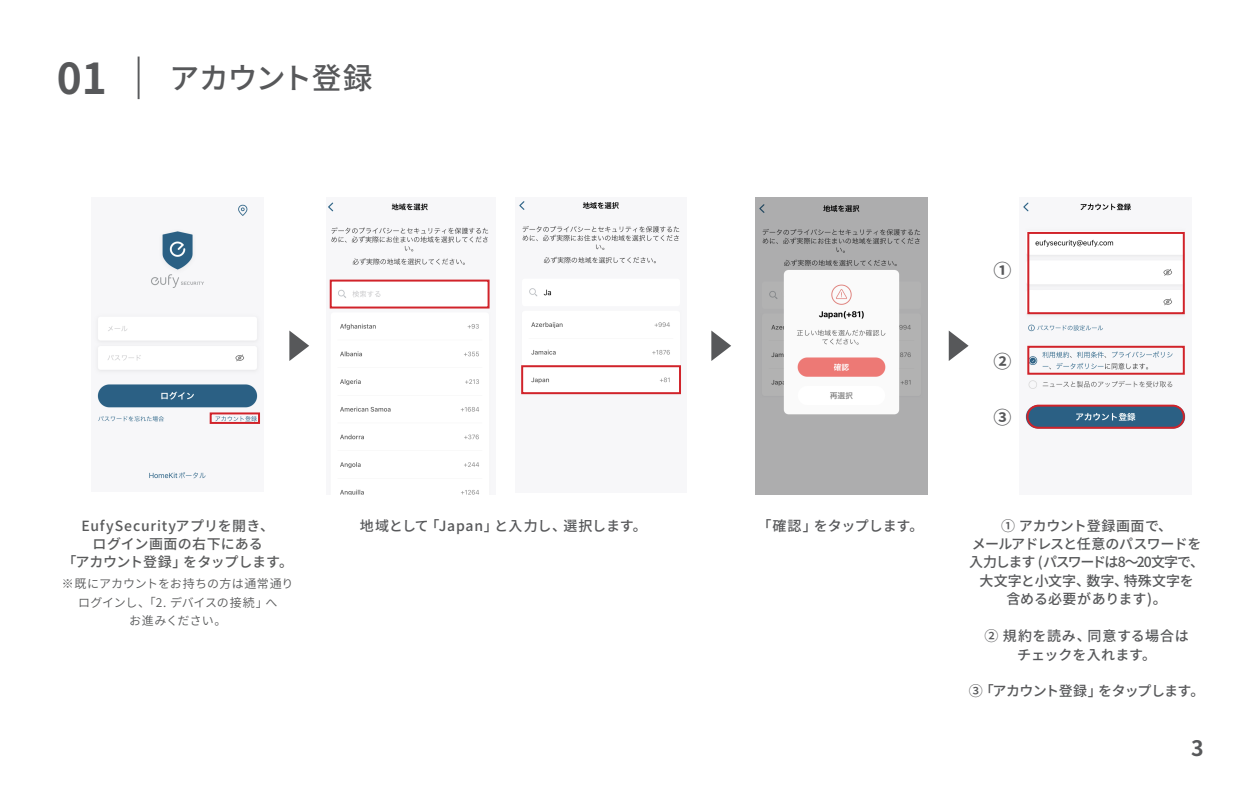
<style>
.page{position:relative;width:1248px;height:794px;background:#fff}
.page>*{position:absolute;margin:0;border:0;box-sizing:border-box;transform-origin:0 0}
.t1{font:500 29.8px "Noto Sans JP";letter-spacing:-.025em;color:#57585a}
.t2{font:700 21.2px "Noto Sans JP";color:#57585a}
.t3{font:700 18px "Noto Sans JP";color:#57585a}
.t4{font:500 14px/18.4px "Noto Sans JP";letter-spacing:-.03em;color:#57585a;text-align:center}
.t5{font:500 14px/18.4px "Noto Sans JP";letter-spacing:.02em;color:#595a5b;text-align:center}
.t6{font:500 14px/18.4px "Noto Sans JP";letter-spacing:.025em;color:#57585a;text-align:center}
.t7{font:500 14px "Noto Sans JP";letter-spacing:.015em;color:#57585a}
.t8{font:500 14px "Noto Sans JP";letter-spacing:-.045em;color:#57585a}
.t9{font:500 14px "Noto Sans JP";letter-spacing:-.01em;color:#57585a}
.t10{font:600 12px/18.4px "Noto Sans JP";letter-spacing:.005em;color:#595a5b;text-align:center}
.s1{font-weight:700;font-size:42.6px}
.s2{font-size:42.6px}
</style>
<div class="page">
<img style="left:95px;top:204px;width:166px;height:275px">
<img style="left:328px;top:202px;width:162px;height:292px">
<img style="left:519px;top:201px;width:163px;height:194px">
<img style="left:755px;top:197px;width:172px;height:297px">
<img style="left:1023px;top:202px;width:163px;height:227px">
<div style="left:210px;top:412px;width:50px;height:12px;border:2px solid #d1232a"></div>
<div style="left:330px;top:279px;width:159px;height:29px;border:2px solid #d1232a"></div>
<div style="left:1027px;top:232px;width:157px;height:82px;border:2px solid #d1232a"></div>
<div style="left:1027px;top:346px;width:157px;height:29px;border:2px solid #d1232a"></div>
<div style="left:1026px;top:405px;width:158px;height:24px;border:2px solid #d1232a;border-radius:11px"></div>
<div style="left:521px;top:365px;width:160px;height:29px;border:2px solid #d1232a"></div>
<svg style="left:711px;top:330px;width:20px;height:31px"></svg>
<svg style="left:289px;top:330px;width:20px;height:31px"></svg>
<svg style="left:948px;top:330px;width:20px;height:31px"></svg>
<h1 class="t1" style="left:57px;top:62px;width:317px"><span class="s1">01</span> <span class="s2">｜</span> アカウント登録</h1>
<p class="t5" style="left:62px;top:516px;width:232px">EufySecurityアプリを開き、<br>ログイン画面の右下にある<br>「アカウント登録」をタップします。</p>
<p class="t10" style="left:62px;top:575px;width:233px">※既にアカウントをお持ちの方は通常通りログインし、「2. デバイスの接続」へ<br>お進みください。</p>
<p class="t7" style="left:360px;top:517px;width:288px">地域として「Japan」と入力し、選択します。</p>
<p class="t9" style="left:757px;top:517px;width:168px">「確認」をタップします。</p>
<p class="t3" style="left:993px;top:260px;width:19px">①</p>
<p class="t3" style="left:993px;top:351px;width:19px">②</p>
<p class="t3" style="left:993px;top:407px;width:19px">③</p>
<p class="t4" style="left:969px;top:516px;width:236px">① アカウント登録画面で、<br>メールアドレスと任意のパスワードを入力します (パスワードは8〜20文字で、大文字と小文字、数字、特殊文字を<br>含める必要があります)。</p>
<p class="t6" style="left:984px;top:627px;width:206px">② 規約を読み、同意する場合はチェックを入れます。</p>
<p class="t8" style="left:968px;top:683px;width:237px">③「アカウント登録」をタップします。</p>
<h2 class="t2" style="left:1191px;top:736px;width:14px">3</h2>
</div>
